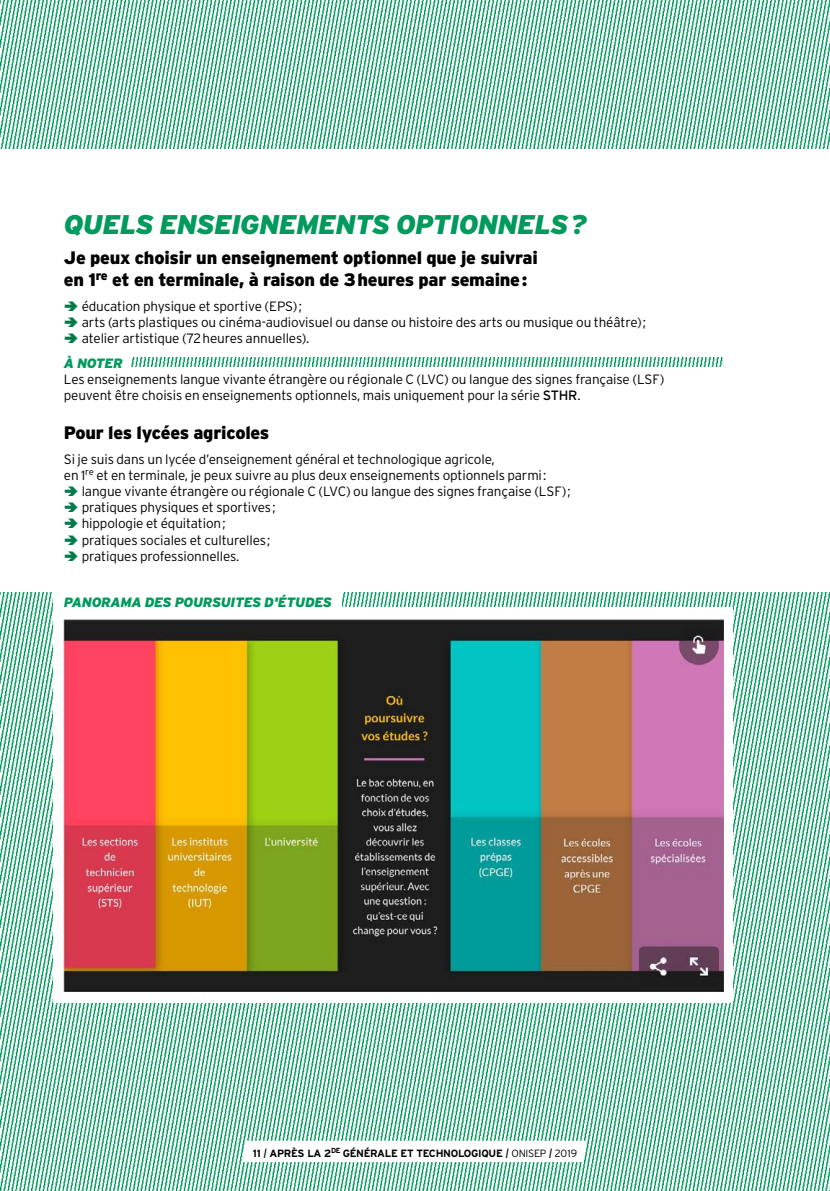
<style>
.page{position:relative;width:830px;height:1191px;background:#fff}
.page>*{position:absolute;margin:0;border:0;box-sizing:border-box;transform-origin:0 0}
.t1{font:italic 900 27px "Interstate";letter-spacing:-.025em;color:#009a5d}
.t2{font:900 18px/21.6px "Interstate";letter-spacing:-.015em;color:#000}
.t3{font:300 13.5px/16.2px "Interstate";letter-spacing:-.01em;color:#000}
.t4{font:italic 900 13.5px "Interstate";letter-spacing:-.025em;color:#009a5d}
.t5{font:700 10.5px "Interstate";letter-spacing:-.03em;color:#000}
.s1{font-weight:400}
.s2{font-weight:300;font-style:italic;font-size:13.5px}
.s3{font-weight:300}
</style>
<div class="page">
<img style="left:0;top:0;width:829px;height:149px">
<img style="left:0;top:593px;width:829px;height:598px">
<div style="left:53px;top:607px;width:679px;height:396px;background:#fff"></div>
<div style="left:53px;top:587px;width:289px;height:49px;background:#fff"></div>
<img style="left:131px;top:357px;width:592px;height:10px">
<svg style="left:243px;top:1140px;width:344px;height:22px"></svg>
<img style="left:64px;top:620px;width:659px;height:371px">
<h1 class="t1" style="left:64px;top:208px;width:524px">QUELS ENSEIGNEMENTS OPTIONNELS?</h1>
<h2 class="t2" style="left:64px;top:247px;width:475px">Je peux choisir un enseignement optionnel que je suivrai en 1<sup>re</sup> et en terminale, à raison de 3heures par semaine:</h2>
<p class="t3" style="left:82px;top:298px;width:565px">éducation physique et sportive (EPS);<br>arts (arts plastiques ou cinéma-audiovisuel ou danse ou histoire des arts ou musique ou théâtre); atelier artistique (72heures annuelles).</p>
<p class="t4" style="left:64px;top:355px;width:60px">À NOTER</p>
<p class="t3" style="left:64px;top:371px;width:601px">Les enseignements langue vivante étrangère ou régionale C (LVC) ou langue des signes française (LSF) peuvent être choisis en enseignements optionnels, mais uniquement pour la série <span class="s1">STHR</span>.</p>
<h2 class="t2" style="left:64px;top:421px;width:207px">Pour les lycées agricoles</h2>
<p class="t3" style="left:64px;top:450px;width:432px">Si je suis dans un lycée d’enseignement général et technologique agricole,</p>
<p class="t3" style="left:64px;top:467px;width:484px">en 1<sup>re</sup> et en terminale, je peux suivre au plus deux enseignements optionnels parmi:</p>
<p class="t3" style="left:82px;top:483px;width:490px">langue vivante étrangère ou régionale C (LVC) ou langue des signes française (LSF);</p>
<p class="t3" style="left:82px;top:499px;width:195px">pratiques physiques et sportives;</p>
<p class="t3" style="left:82px;top:515px;width:145px">hippologie et équitation;</p>
<p class="t3" style="left:82px;top:531px;width:190px">pratiques sociales et culturelles;</p>
<p class="t3" style="left:82px;top:548px;width:159px">pratiques professionnelles.</p>
<p class="t4" style="left:64px;top:594px;width:269px">PANORAMA DES POURSUITES D'ÉTUDES</p>
<p class="t5" style="left:253px;top:1146px;width:326px">11 <span class="s2">I</span> APRÈS LA 2<sup>DE</sup> GÉNÉRALE ET TECHNOLOGIQUE <span class="s2">I</span> <span class="s3">ONISEP</span> <span class="s2">I</span> <span class="s3">2019</span></p>
</div>
